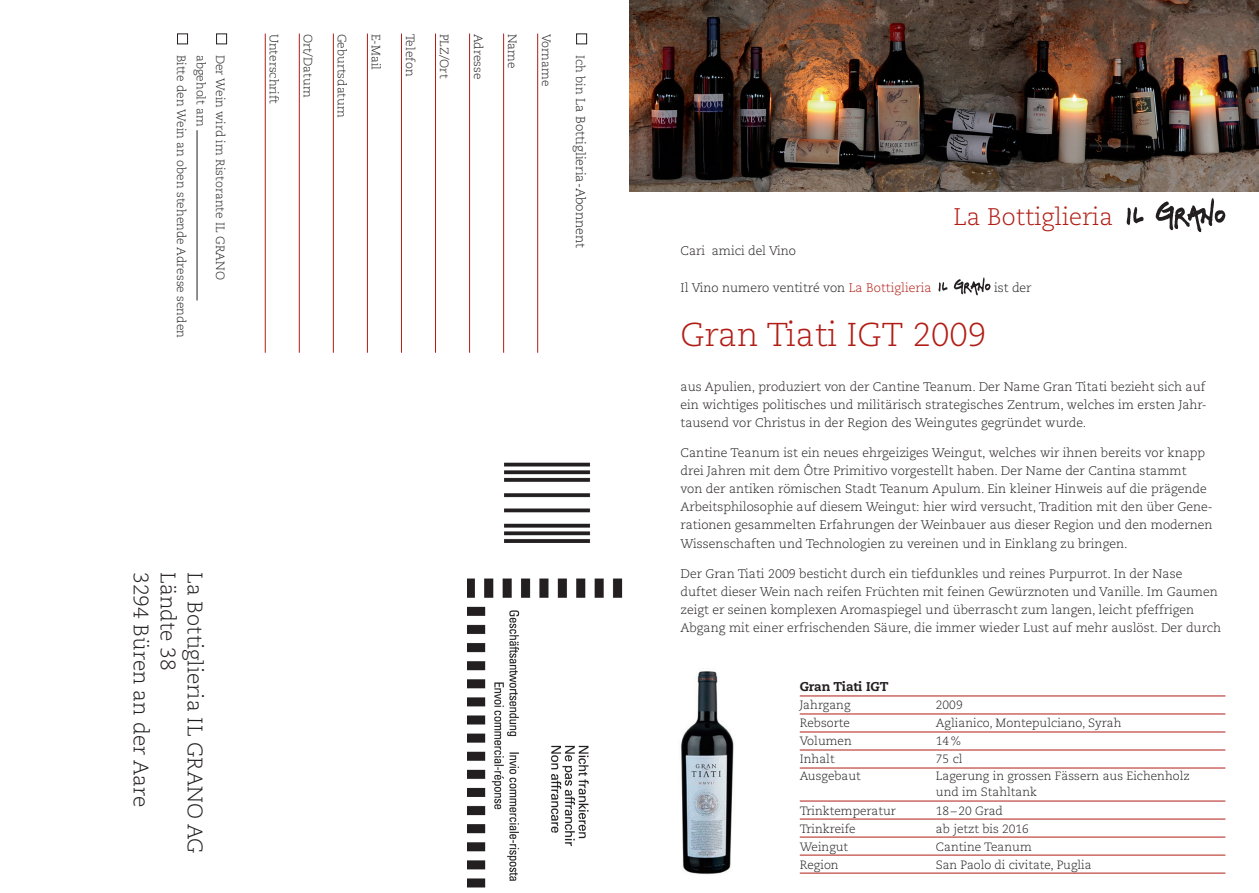
<style>
.page{position:relative;width:1259px;height:893px;background:#fff}
.page>*{position:absolute;margin:0;border:0;box-sizing:border-box;transform-origin:0 0}
.t1{font:300 33px "Caecilia";color:#b11d15}
.t2{font:300 24px "Caecilia";color:#b11d15}
.t3{font:300 21px "Caecilia";color:#231f20}
.t4{font:300 12.75px "Caecilia";color:#231f20}
.t5{font:800 12.75px "Caecilia";color:#231f20}
.t6{font:300 12.45px/18px "Caecilia";color:#231f20}
.t7{font:300 12px/16.5px "Caecilia";color:#231f20}
.s1{font-size:12px}
.s2{color:#b11d15}
</style>
<div class="page">
<svg style="left:953px;top:277px;width:37px;height:18px"></svg>
<svg style="left:938px;top:282px;width:9px;height:10px"></svg>
<img style="left:629px;top:0;width:630px;height:191px">
<svg style="left:1155px;top:198px;width:70px;height:34px"></svg>
<svg style="left:1126px;top:207px;width:17px;height:18px"></svg>
<hr style="left:799px;top:696px;width:426px;height:1px;background:#b11d15">
<hr style="left:799px;top:714px;width:426px;height:1px;background:#b11d15">
<hr style="left:799px;top:732px;width:426px;height:1px;background:#b11d15">
<hr style="left:799px;top:750px;width:426px;height:1px;background:#b11d15">
<hr style="left:799px;top:768px;width:426px;height:1px;background:#b11d15">
<hr style="left:799px;top:801px;width:426px;height:1px;background:#b11d15">
<hr style="left:799px;top:819px;width:426px;height:1px;background:#b11d15">
<hr style="left:799px;top:837px;width:426px;height:1px;background:#b11d15">
<hr style="left:799px;top:855px;width:426px;height:1px;background:#b11d15">
<hr style="left:799px;top:873px;width:426px;height:1px;background:#b11d15">
<img style="left:468px;top:462px;width:155px;height:426px">
<hr style="left:537px;top:34px;width:1px;height:319px;background:#b11d15">
<hr style="left:503px;top:34px;width:1px;height:319px;background:#b11d15">
<hr style="left:469px;top:34px;width:1px;height:319px;background:#b11d15">
<hr style="left:435px;top:34px;width:1px;height:319px;background:#b11d15">
<hr style="left:401px;top:34px;width:1px;height:319px;background:#b11d15">
<hr style="left:367px;top:34px;width:1px;height:319px;background:#b11d15">
<hr style="left:333px;top:34px;width:1px;height:319px;background:#b11d15">
<hr style="left:299px;top:34px;width:1px;height:319px;background:#b11d15">
<hr style="left:265px;top:34px;width:1px;height:319px;background:#b11d15">
<div style="left:576px;top:34px;width:11px;height:10px;border:1px solid #231f20"></div>
<div style="left:216px;top:34px;width:11px;height:10px;border:1px solid #231f20"></div>
<hr style="left:197px;top:130px;width:1px;height:170px;background:#231f20">
<div style="left:177px;top:34px;width:11px;height:10px;border:1px solid #231f20"></div>
<img style="left:681px;top:671px;width:53px;height:203px">
<p class="t7" style="left:189px;top:55px;width:284px;rotate:90deg">Bitte den Wein an oben stehende Adresse senden</p>
<p class="t7" style="left:209px;top:55px;width:74px;rotate:90deg">abgeholt am</p>
<p class="t7" style="left:228px;top:55px;width:226px;rotate:90deg">Der Wein wird im Ristorante IL GRANO</p>
<p class="t7" style="left:282px;top:34px;width:72px;rotate:90deg">Unterschrift</p>
<p class="t7" style="left:316px;top:34px;width:65px;rotate:90deg">Ort/Datum</p>
<p class="t7" style="left:350px;top:34px;width:86px;rotate:90deg">Geburtsdatum</p>
<p class="t7" style="left:384px;top:34px;width:38px;rotate:90deg">E-Mail</p>
<p class="t7" style="left:418px;top:34px;width:44px;rotate:90deg">Telefon</p>
<p class="t7" style="left:452px;top:34px;width:46px;rotate:90deg">PLZ/Ort</p>
<p class="t7" style="left:486px;top:34px;width:47px;rotate:90deg">Adresse</p>
<p class="t7" style="left:520px;top:34px;width:36px;rotate:90deg">Name</p>
<p class="t7" style="left:554px;top:34px;width:54px;rotate:90deg">Vorname</p>
<p class="t4" style="left:588px;top:55px;width:195px;rotate:90deg"><span class="s1">Ich bin</span> La Bottiglieria-Abonnent</p>
<h3 class="t3" style="left:153px;top:572px;width:237px;rotate:90deg">3294 Büren an der Aare</h3>
<h3 class="t3" style="left:180px;top:572px;width:100px;rotate:90deg">Ländte 38</h3>
<h3 class="t3" style="left:207px;top:572px;width:283px;rotate:90deg">La Bottiglieria IL GRANO AG</h3>
<h2 class="t2" style="left:953px;top:203px;width:161px">La Bottiglieria</h2>
<p class="t6" style="left:680px;top:242px;width:117px">Cari amici del Vino</p>
<p class="t6" style="left:680px;top:279px;width:252px">Il Vino numero ventitré von <span class="s2">La Bottiglieria</span></p>
<p class="t6" style="left:994px;top:279px;width:39px">ist der</p>
<h1 class="t1" style="left:680px;top:316px;width:307px">Gran Tiati IGT 2009</h1>
<p class="t6" style="left:680px;top:378px;width:527px;text-align:justify">aus Apulien, produziert von der Cantine Teanum. Der Name Gran Titati bezieht sich auf ein wichtiges politisches und militärisch strategisches Zentrum, welches im ersten Jahr&shy;tausend vor Christus in der Region des Weingutes gegründet wurde.</p>
<p class="t6" style="left:680px;top:444px;width:534px">Cantine Teanum ist ein neues ehrgeiziges Weingut, welches wir ihnen bereits vor knapp drei Jahren mit dem Ôtre Primitivo vorgestellt haben. Der Name der Cantina stammt<br>von der antiken römischen Stadt Teanum Apulum. Ein kleiner Hinweis auf die prägende Arbeitsphilosophie auf diesem Weingut: hier wird versucht, Tradition mit den über Gene&shy;rationen gesammelten Erfahrungen der Weinbauer aus dieser Region und den modernen Wissenschaften und Technologien zu vereinen und in Einklang zu bringen.</p>
<p class="t6" style="left:680px;top:565px;width:542px">Der Gran Tiati 2009 besticht durch ein tiefdunkles und reines Purpurrot. In der Nase duftet dieser Wein nach reifen Früchten mit feinen Gewürznoten und Vanille. Im Gaumen zeigt er seinen komplexen Aromaspiegel und überrascht zum langen, leicht pfeffrigen Abgang mit einer erfrischenden Säure, die immer wieder Lust auf mehr auslöst. Der durch</p>
<p class="t5" style="left:799px;top:679px;width:90px">Gran Tiati IGT</p>
<p class="t7" style="left:799px;top:697px;width:52px">Jahrgang</p>
<p class="t7" style="left:936px;top:697px;width:28px">2009</p>
<p class="t7" style="left:799px;top:715px;width:52px">Rebsorte</p>
<p class="t7" style="left:936px;top:715px;width:187px">Aglianico, Montepulciano, Syrah</p>
<p class="t7" style="left:799px;top:733px;width:54px">Volumen</p>
<p class="t7" style="left:936px;top:733px;width:27px">14%</p>
<p class="t7" style="left:799px;top:751px;width:36px">Inhalt</p>
<p class="t7" style="left:936px;top:751px;width:28px">75 cl</p>
<p class="t7" style="left:799px;top:768px;width:63px">Ausgebaut</p>
<p class="t7" style="left:936px;top:768px;width:255px">Lagerung in grossen Fässern aus Eichenholz und im Stahltank</p>
<p class="t7" style="left:799px;top:802px;width:98px">Trinktemperatur</p>
<p class="t7" style="left:936px;top:802px;width:68px">18–20 Grad</p>
<p class="t7" style="left:799px;top:820px;width:57px">Trinkreife</p>
<p class="t7" style="left:936px;top:820px;width:94px">ab jetzt bis 2016</p>
<p class="t7" style="left:799px;top:838px;width:50px">Weingut</p>
<p class="t7" style="left:936px;top:838px;width:97px">Cantine Teanum</p>
<p class="t7" style="left:799px;top:856px;width:40px">Region</p>
<p class="t7" style="left:936px;top:856px;width:157px">San Paolo di civitate, Puglia</p>
</div>
